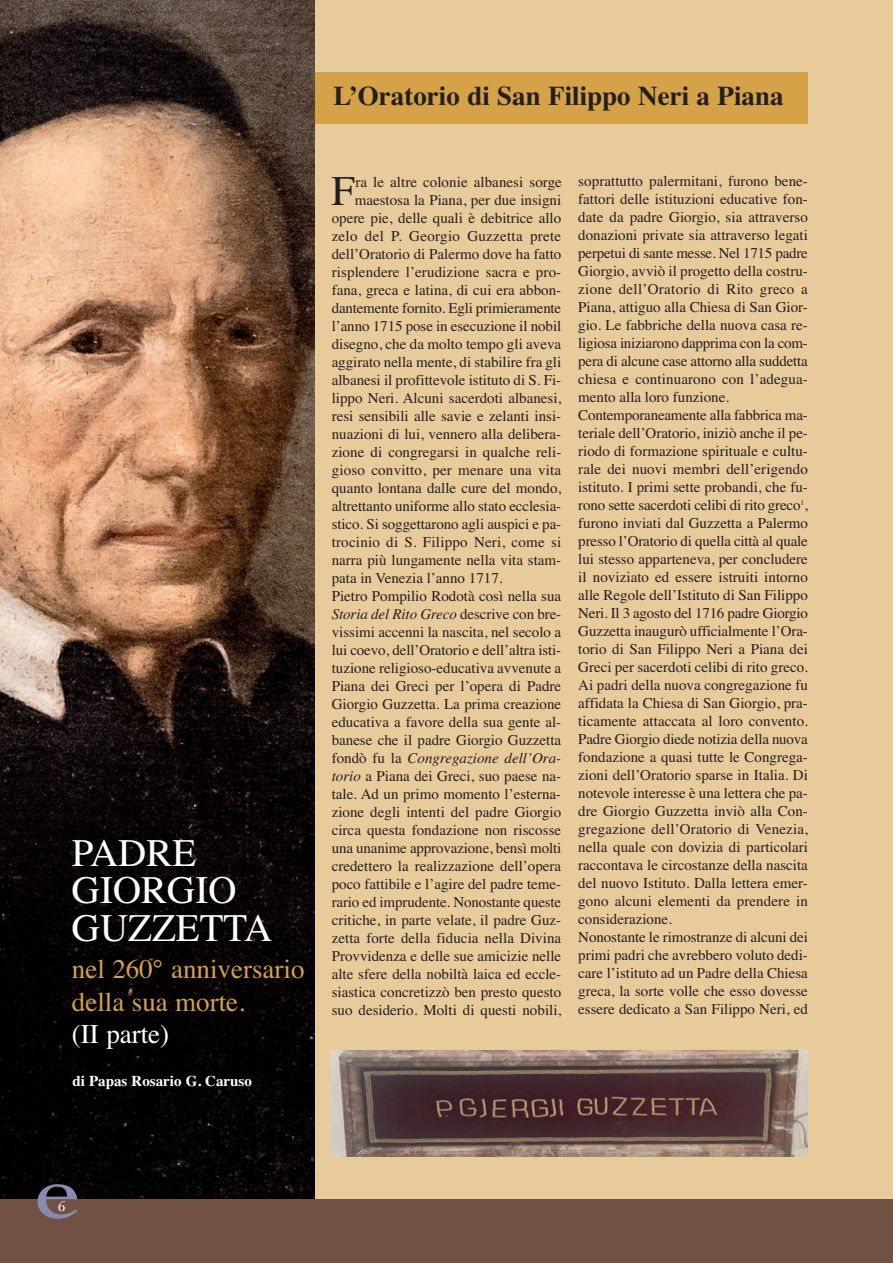
<style>
.page{position:relative;width:893px;height:1263px;background:#fff}
.page>*{position:absolute;margin:0;border:0;box-sizing:border-box;transform-origin:0 0}
.t1{font:86.4px "Cochin";color:#888aaf;scale:1.25 1}
.t2{font:42.15px "Times";color:#231f20}
.t3{font:39px/37.5px "Times";color:#fff}
.t4{font:27px/32.4px "Times";color:#d5a248}
.t5{font:700 27px "Times";color:#231f20}
.t6{font:27px "Times";color:#fff}
.t7{font:15px/18px "Times";color:#231f20}
.t8{font:italic 15px "Times";color:#231f20}
.t9{font:15px "Times";letter-spacing:.02em;color:#231f20}
.t10{font:700 15px "Times";color:#fff}
.t11{font:15px "Cochin";color:#fff}
.s1{font-style:normal}
.s2{font-style:italic}
</style>
<div class="page">
<div style="left:315px;top:0;width:578px;height:1199px;background:#e8cb9b"></div>
<div style="left:315px;top:72px;width:493px;height:51px;background:#d5a248"></div>
<img style="left:0;top:0;width:315px;height:1199px">
<div style="left:0;top:1199px;width:893px;height:64px;background:#715143"></div>
<img style="left:332px;top:1050px;width:476px;height:107px">
<h3 class="t3" style="left:72px;top:838px;width:202px">PADRE<br>GIORGIO<br>GUZZETTA</h3>
<h3 class="t4" style="left:72px;top:955px;width:234px">nel 260° anniversario della sua morte.</h3>
<h3 class="t6" style="left:72px;top:1024px;width:99px">(II parte)</h3>
<p class="t10" style="left:72px;top:1075px;width:181px">di Papas Rosario G. Caruso</p>
<h3 class="t5" style="left:333px;top:86px;width:452px">L’Oratorio di San Filippo Neri a Piana</h3>
<h2 class="t2" style="left:331px;top:175px;width:25px">F</h2>
<p class="t7" style="left:355px;top:174px;width:208px">ra le altre colonie albanesi sorge</p>
<p class="t7" style="left:355px;top:192px;width:208px">maestosa la Piana, per due insigni</p>
<p class="t7" style="left:332px;top:210px;width:231px">opere pie, delle quali è debitrice allo</p>
<p class="t9" style="left:332px;top:230px;width:231px">zelo del P. Georgio Guzzetta prete</p>
<p class="t7" style="left:332px;top:246px;width:231px">dell’Oratorio di Palermo dove ha fatto</p>
<p class="t7" style="left:332px;top:264px;width:231px">risplendere l’erudizione sacra e pro-</p>
<p class="t7" style="left:332px;top:282px;width:231px">fana, greca e latina, di cui era abbon-</p>
<p class="t7" style="left:332px;top:300px;width:231px">dantemente fornito. Egli primieramente</p>
<p class="t7" style="left:332px;top:318px;width:231px">l’anno 1715 pose in esecuzione il nobil</p>
<p class="t7" style="left:332px;top:336px;width:231px">disegno, che da molto tempo gli aveva</p>
<p class="t7" style="left:332px;top:354px;width:231px">aggirato nella mente, di stabilire fra gli</p>
<p class="t7" style="left:332px;top:372px;width:231px">albanesi il profittevole istituto di S. Fi-</p>
<p class="t7" style="left:332px;top:390px;width:231px">lippo Neri. Alcuni sacerdoti albanesi,</p>
<p class="t7" style="left:332px;top:408px;width:231px">resi sensibili alle savie e zelanti insi-</p>
<p class="t7" style="left:332px;top:426px;width:231px">nuazioni di lui, vennero alla delibera-</p>
<p class="t7" style="left:332px;top:444px;width:231px">zione di congregarsi in qualche reli-</p>
<p class="t7" style="left:332px;top:462px;width:231px">gioso convitto, per menare una vita</p>
<p class="t7" style="left:332px;top:480px;width:231px">quanto lontana dalle cure del mondo,</p>
<p class="t7" style="left:332px;top:498px;width:231px">altrettanto uniforme allo stato ecclesia-</p>
<p class="t7" style="left:332px;top:516px;width:231px">stico. Si soggettarono agli auspici e pa-</p>
<p class="t7" style="left:332px;top:534px;width:231px">trocinio di S. Filippo Neri, come si</p>
<p class="t7" style="left:332px;top:552px;width:231px">narra più lungamente nella vita stam-</p>
<p class="t7" style="left:332px;top:570px;width:172px">pata in Venezia l’anno 1717.</p>
<p class="t7" style="left:332px;top:588px;width:231px">Pietro Pompilio Rodotà così nella sua</p>
<p class="t8" style="left:332px;top:608px;width:231px">Storia del Rito Greco <span class="s1">descrive con bre-</span></p>
<p class="t7" style="left:332px;top:624px;width:231px">vissimi accenni la nascita, nel secolo a</p>
<p class="t7" style="left:332px;top:642px;width:231px">lui coevo, dell’Oratorio e dell’altra isti-</p>
<p class="t7" style="left:332px;top:660px;width:231px">tuzione religioso-educativa avvenute a</p>
<p class="t7" style="left:332px;top:678px;width:231px">Piana dei Greci per l’opera di Padre</p>
<p class="t7" style="left:332px;top:696px;width:231px">Giorgio Guzzetta. La prima creazione</p>
<p class="t7" style="left:332px;top:714px;width:231px">educativa a favore della sua gente al-</p>
<p class="t7" style="left:332px;top:732px;width:231px">banese che il padre Giorgio Guzzetta</p>
<p class="t8" style="left:332px;top:752px;width:231px"><span class="s1">fondò fu la</span> Congregazione dell’Ora-</p>
<p class="t7" style="left:332px;top:768px;width:231px"><span class="s2">torio</span> a Piana dei Greci, suo paese na-</p>
<p class="t7" style="left:332px;top:786px;width:231px">tale. Ad un primo momento l’esterna-</p>
<p class="t7" style="left:332px;top:804px;width:231px">zione degli intenti del padre Giorgio</p>
<p class="t7" style="left:332px;top:822px;width:231px">circa questa fondazione non riscosse</p>
<p class="t7" style="left:332px;top:840px;width:231px">una unanime approvazione, bensì molti</p>
<p class="t7" style="left:332px;top:858px;width:231px">credettero la realizzazione dell’opera</p>
<p class="t7" style="left:332px;top:876px;width:231px">poco fattibile e l’agire del padre teme-</p>
<p class="t7" style="left:332px;top:894px;width:231px">rario ed imprudente. Nonostante queste</p>
<p class="t7" style="left:332px;top:912px;width:231px">critiche, in parte velate, il padre Guz-</p>
<p class="t7" style="left:332px;top:930px;width:231px">zetta forte della fiducia nella Divina</p>
<p class="t7" style="left:332px;top:948px;width:231px">Provvidenza e delle sue amicizie nelle</p>
<p class="t7" style="left:332px;top:966px;width:231px">alte sfere della nobiltà laica ed eccle-</p>
<p class="t7" style="left:332px;top:984px;width:231px">siastica concretizzò ben presto questo</p>
<p class="t7" style="left:332px;top:1002px;width:231px">suo desiderio. Molti di questi nobili,</p>
<p class="t7" style="left:578px;top:173px;width:231px">soprattutto palermitani, furono bene&shy;fattori delle istituzioni educative fon&shy;date da padre Giorgio, sia attraverso donazioni private sia attraverso legati perpetui di sante messe. Nel 1715 padre Giorgio, avviò il progetto della costru&shy;zione dell’Oratorio di Rito greco a Piana, attiguo alla Chiesa di San Gior&shy;gio. Le fabbriche della nuova casa re&shy;ligiosa iniziarono dapprima con la com&shy;pera di alcune case attorno alla suddetta chiesa e continuarono con l’adegua&shy;mento alla loro funzione.<br>Contemporaneamente alla fabbrica ma&shy;teriale dell’Oratorio, iniziò anche il pe&shy;riodo di formazione spirituale e cultu&shy;rale dei nuovi membri dell’erigendo istituto. I primi sette probandi, che fu&shy;rono sette sacerdoti celibi di rito greco<sup>1</sup>, furono inviati dal Guzzetta a Palermo presso l’Oratorio di quella città al quale lui stesso apparteneva, per concludere il noviziato ed essere istruiti intorno alle Regole dell’Istituto di San Filippo Neri. Il 3 agosto del 1716 padre Giorgio Guzzetta inaugurò ufficialmente l’Ora&shy;torio di San Filippo Neri a Piana dei Greci per sacerdoti celibi di rito greco.<br>Ai padri della nuova congregazione fu affidata la Chiesa di San Giorgio, pra&shy;ticamente attaccata al loro convento.<br>Padre Giorgio diede notizia della nuova fondazione a quasi tutte le Congrega&shy;zioni dell’Oratorio sparse in Italia. Di notevole interesse è una lettera che pa&shy;dre Giorgio Guzzetta inviò alla Con&shy;gregazione dell’Oratorio di Venezia, nella quale con dovizia di particolari raccontava le circostanze della nascita del nuovo Istituto. Dalla lettera emer&shy;gono alcuni elementi da prendere in considerazione.<br>Nonostante le rimostranze di alcuni dei primi padri che avrebbero voluto dedi&shy;care l’istituto ad un Padre della Chiesa greca, la sorte volle che esso dovesse essere dedicato a San Filippo Neri, ed</p>
<h1 class="t1" style="left:35px;top:1156px;width:40px">e</h1>
<p class="t11" style="left:58px;top:1200px;width:9px">6</p>
</div>
